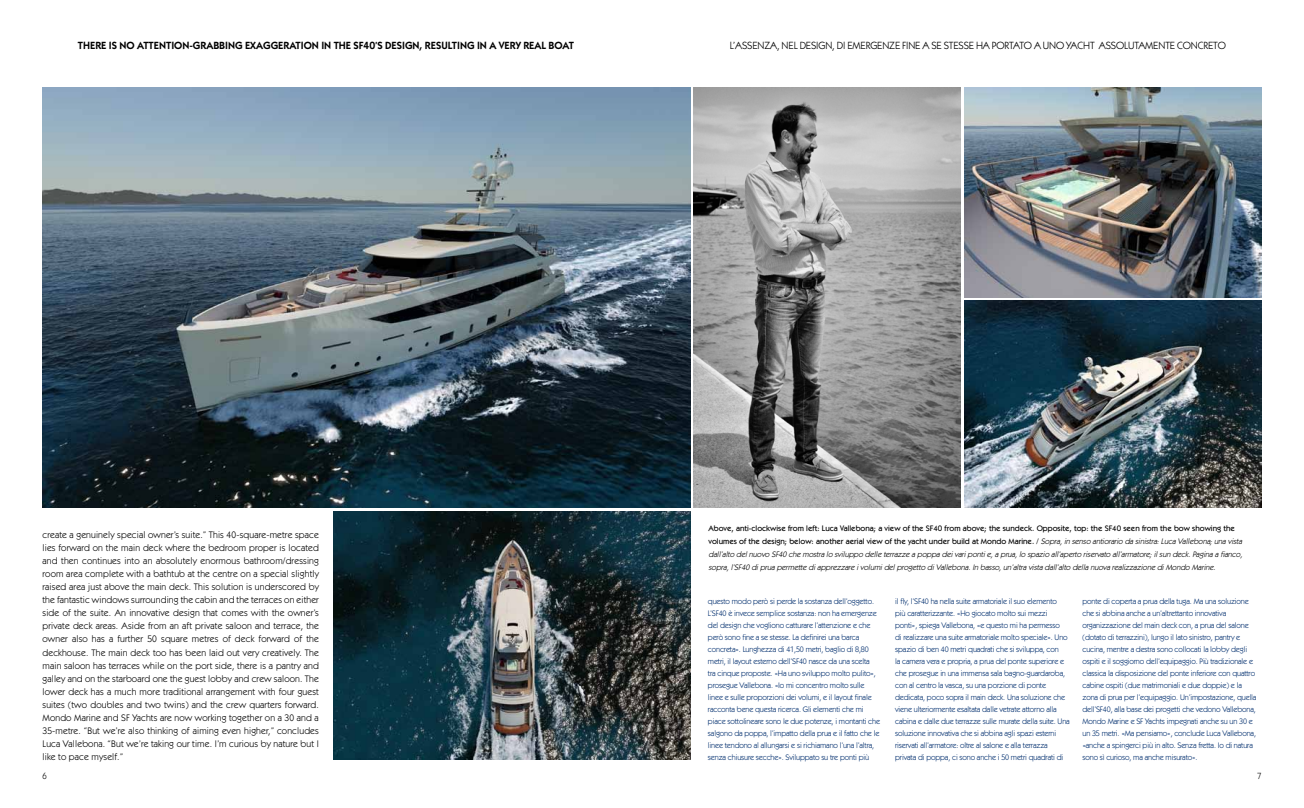
<style>
.page{position:relative;width:1304px;height:808px;background:#fff}
.page>*{position:absolute;margin:0;border:0;box-sizing:border-box;transform-origin:0 0}
.t1{font:10.5px "ITC Kabel Std";letter-spacing:-.01em;color:#000}
.t2{font:600 10.5px "ITC Kabel Std";color:#000}
.t3{font:9.5px/13px "ITC Kabel Std";letter-spacing:.015em;color:#000}
.t4{font:9px "ITC Kabel Std";color:#000;scale:.95 1}
.t5{font:8px/12px "ITC Kabel Std";letter-spacing:-.015em;color:#002e6e}
.t6{font:italic 8px/13px "ITC Kabel Std";color:#000}
.s1{font-weight:500;font-style:normal}
</style>
<div class="page">
<img style="left:43px;top:87px;width:647px;height:420px">
<img style="left:964px;top:301px;width:297px;height:206px">
<img style="left:964px;top:87px;width:297px;height:210px">
<img style="left:694px;top:87px;width:267px;height:420px">
<img style="left:333px;top:511px;width:357px;height:249px">
<h1 class="t2" style="left:78px;top:39px;width:497px">THERE IS NO ATTENTION-GRABBING EXAGGERATION IN THE SF40’S DESIGN, RESULTING IN A VERY REAL BOAT</h1>
<h1 class="t1" style="left:730px;top:39px;width:498px">l’assenza, nel design, di emergenze fine a se stesse ha portato a uno yacht assolutamente concreto</h1>
<p class="t3" style="left:43px;top:528px;width:278px">create a genuinely special owner’s suite.” This 40-square-metre space lies forward on the main deck where the bedroom proper is located and then continues into an absolutely enormous bathroom/dressing room area complete with a bathtub at the centre on a special slightly raised area just above the main deck. This solution is underscored by the fantastic windows surrounding the cabin and the terraces on either side of the suite. An innovative design that comes with the owner’s private deck areas. Aside from an aft private saloon and terrace, the owner also has a further 50 square metres of deck forward of the deckhouse. The main deck too has been laid out very creatively. The main saloon has terraces while on the port side, there is a pantry and galley and on the starboard one the guest lobby and crew saloon. The lower deck has a much more traditional arrangement with four guest suites (two doubles and two twins) and the crew quarters forward.<br>Mondo Marine and SF Yachts are now working together on a 30 and a 35-metre. “But we’re also thinking of aiming even higher,” concludes Luca Vallebona. “But we’re taking our time. I ’m curious by nature but I like to pace myself.”</p>
<p class="t6" style="left:708px;top:522px;width:537px"><span class="s1">Above, anti-clockwise from left: Luca Vallebona; a view of the SF40 from above; the sundeck. Opposite, top: the SF40 seen from the bow showing the volumes of the design; below: another aerial view of the yacht under build at Mondo Marine. /</span> Sopra,in senso antiorario dasinistra:LucaVallebona;unavista dall’alto delnuovo SF40 che mostralo sviluppo delle terrazze apoppadeivaripontie,aprua,lo spazio all’aperto riservato all’armatore;ilsun deck.Paginaafianco, sopra,l’SF40 dipruapermette diapprezzare ivolumidelprogetto diVallebona.I n basso,un’altravistadall’alto dellanuovarealizzazione diMondo Marine.</p>
<p class="t5" style="left:708px;top:595px;width:174px">questo modo però si perde la sostanza dell’oggetto.<br>L’SF40 è invece semplice sostanza: non ha emergenze del design che vogliono catturare l’attenzione e che però sono fine a se stesse. La definirei una barca concreta». Lunghezza di 41,50 metri, baglio di 8,80 metri, il layout esterno dell’SF40 nasce da una scelta<br>tra cinque proposte. «Ha uno sviluppo molto pulito», prosegue Vallebona. «Io mi concentro molto sulle linee e sulle proporzioni dei volumi, e il layout finale racconta bene questa ricerca. Gli elementi che mi piace sottolineare sono le due potenze, i montanti che salgono da poppa, l’impatto della prua e il fatto che le linee tendono al allungarsi e si richiamano l’una l’altra, senza chiusure secche». Sviluppato su tre ponti più</p>
<p class="t5" style="left:895px;top:595px;width:176px">il fly, l’SF40 ha nella suite armatoriale il suo elemento<br>più caratterizzante. «Ho giocato molto sui mezzi ponti», spiega Vallebona, «e questo mi ha permesso<br>di realizzare una suite armatoriale molto speciale». Uno spazio di ben 40 metri quadrati che si sviluppa, con<br>la camera vera e propria, a prua del ponte superiore e che prosegue in una immensa sala bagno-guardaroba, con al centro la vasca, su una porzione di ponte dedicata, poco sopra il main deck. Una soluzione che viene ulteriormente esaltata dalle vetrate attorno alla cabina e dalle due terrazze sulle murate della suite. Una soluzione innovativa che si abbina agli spazi esterni riservati all’armatore: oltre al salone e alla terrazza privata di poppa, ci sono anche i 50 metri quadrati di</p>
<p class="t5" style="left:1082px;top:595px;width:176px">ponte di coperta a prua della tuga. Ma una soluzione che si abbina anche a un’altrettanto innovativa organizzazione del main deck con, a prua del salone (dotato di terrazzini), lungo il lato sinistro, pantry e cucina, mentre a destra sono collocati la lobby degli ospiti e il soggiorno dell’equipaggio. Più tradizionale e classica la disposizione del ponte inferiore con quattro cabine ospiti (due matrimoniali e due doppie) e la zona di prua per l’equipaggio. Un’impostazione, quella dell’SF40, alla base dei progetti che vedono Vallebona, Mondo Marine e SF Yachts impegnati anche su un 30 e un 35 metri. «Ma pensiamo», conclude Luca Vallebona, «anche a spingerci più in alto. Senza fretta. Io di natura sono sì curioso, ma anche misurato».</p>
<p class="t4" style="left:43px;top:771px;width:6px">6</p>
<p class="t4" style="left:1257px;top:771px;width:6px">7</p>
</div>
